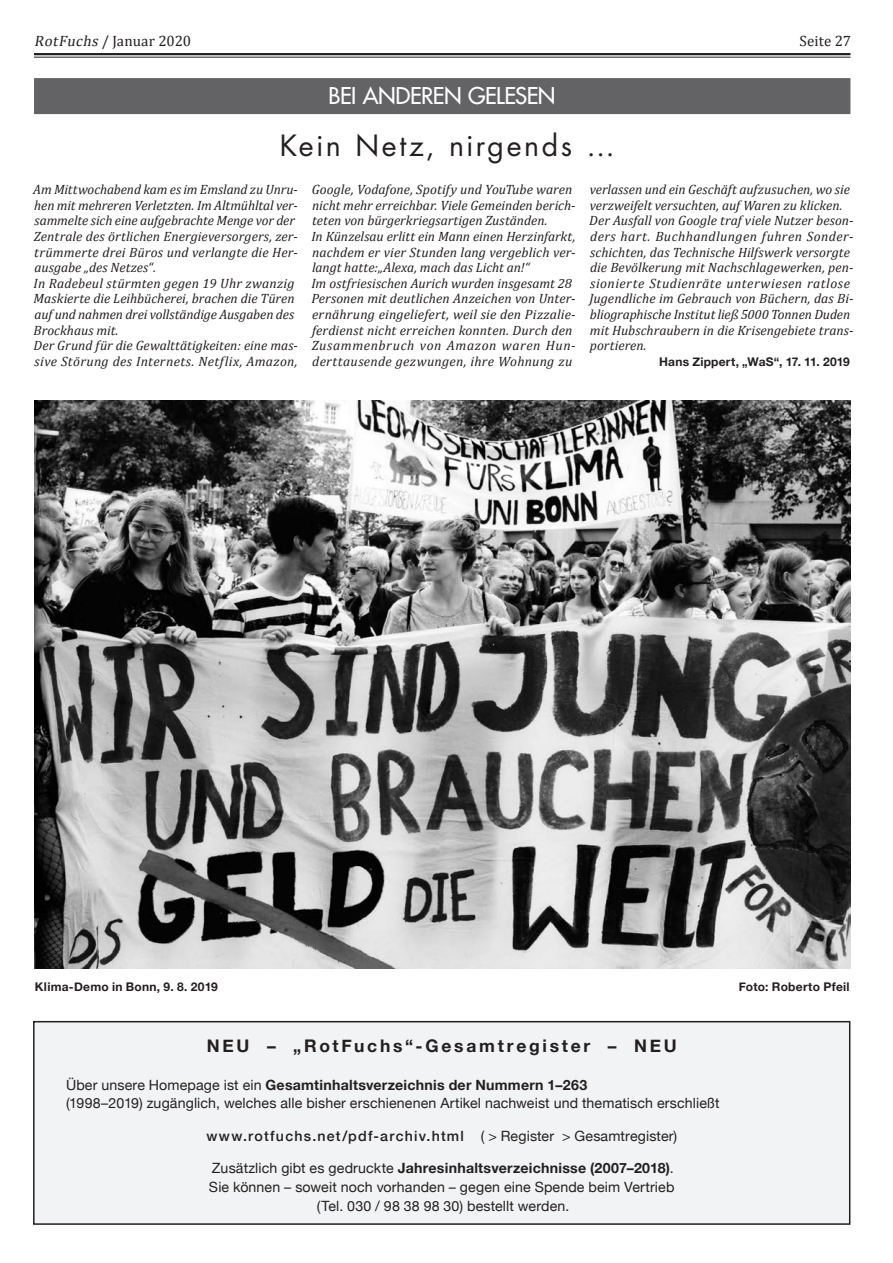
<style>
.page{position:relative;width:893px;height:1263px;background:#fff}
.page>*{position:absolute;margin:0;border:0;box-sizing:border-box;transform-origin:0 0}
.t1{font:28.5px "Futura Std";letter-spacing:.085em;color:#231f20}
.t2{font:500 22.5px "Futura Std";letter-spacing:-.025em;color:#fff}
.t3{font:700 17.4px "Helvetica Neue";letter-spacing:.155em;color:#231f20}
.t4{font:15px "Cambria";color:#231f20}
.t5{font:14.1px/18.9px "Helvetica Neue";letter-spacing:.01em;color:#231f20}
.t6{font:500 14.1px "Helvetica Neue";letter-spacing:.085em;color:#231f20}
.t7{font:italic 13.5px/15.6px "Cambria";letter-spacing:.005em;color:#231f20}
.t8{font:700 12px "Helvetica Neue";letter-spacing:.02em;color:#231f20}
.s1{font-style:italic}
.s2{font-weight:700}
.s3{font-weight:400}
</style>
<div class="page">
<hr style="left:34px;top:53px;width:816px;height:2px;background:#231f20">
<hr style="left:34px;top:57px;width:816px;height:1px;background:#231f20">
<div style="left:34px;top:78px;width:816px;height:36px;background:#636366"></div>
<img style="left:34px;top:400px;width:816px;height:568px">
<div style="left:34px;top:1022px;width:816px;height:202px;background:#f2f3f4"></div>
<div style="left:33px;top:1021px;width:817px;height:204px;border:2px solid #231f20"></div>
<p class="t4" style="left:34px;top:32px;width:158px"><span class="s1">RotFuchs</span>/ Januar 2020</p>
<p class="t4" style="left:800px;top:32px;width:53px">Seite 27</p>
<h2 class="t2" style="left:329px;top:81px;width:228px">BEI ANDEREN GELESEN</h2>
<h1 class="t1" style="left:280px;top:127px;width:337px">Kein Netz, nirgends …</h1>
<p class="t7" style="left:33px;top:182px;width:266px">Am Mittwochabend kam es im Emsland zu Unru&shy;hen mit mehreren Verletzten. Im Altmühltal ver&shy;sammelte sich eine aufgebrachte Menge vor der Zentrale des örtlichen Energieversorgers, zer&shy;trümmerte drei Büros und verlangte die Her&shy;ausgabe „des Netzes“.<br>In Radebeul stürmten gegen 19 Uhr zwanzig Maskierte die Leihbücherei, brachen die Türen auf und nahmen drei vollständige Ausgaben des Brockhaus mit.<br>Der Grund für die Gewalttätigkeiten: eine mas&shy;sive Störung des Internets. Netflix, Amazon,</p>
<p class="t7" style="left:311px;top:182px;width:266px">Google, Vodafone, Spotify und YouTube waren nicht mehr erreichbar. Viele Gemeinden berich&shy;teten von bürgerkriegsartigen Zuständen.<br>In Künzelsau erlitt ein Mann einen Herzinfarkt, nachdem er vier Stunden lang vergeblich ver&shy;langt hatte:„Alexa, mach das Licht an!“<br>Im ostfriesischen Aurich wurden insgesamt 28<br>Personen mit deutlichen Anzeichen von Unter&shy;ernährung eingeliefert, weil sie den Pizzalie&shy;ferdienst nicht erreichen konnten. Durch den Zusammenbruch von Amazon waren Hun&shy;derttausende gezwungen, ihre Wohnung zu</p>
<p class="t7" style="left:589px;top:182px;width:266px">verlassen und ein Geschäft aufzusuchen, wo sie verzweifelt versuchten, auf Waren zu klicken.<br>Der Ausfall von Google traf viele Nutzer beson&shy;ders hart. Buchhandlungen fuhren Sonder&shy;schichten, das Technische Hilfswerk versorgte die Bevölkerung mit Nachschlagewerken, pen&shy;sionierte Studienräte unterwiesen ratlose Jugendliche im Gebrauch von Büchern, das Bi&shy;bliographische Institut ließ 5000 Tonnen Duden mit Hubschraubern in die Krisengebiete trans&shy;portieren.</p>
<p class="t8" style="left:659px;top:352px;width:192px">Hans Zippert, „WaS“, 17. 11. 2019</p>
<p class="t8" style="left:35px;top:978px;width:184px">Klima-Demo in Bonn, 9. 8. 2019</p>
<p class="t8" style="left:739px;top:978px;width:112px">Foto: Roberto Pfeil</p>
<p class="t3" style="left:207px;top:1032px;width:471px">NEU – „RotFuchs“-Gesamtregister – NEU</p>
<p class="t5" style="left:66px;top:1076px;width:655px">Über unsere Homepage ist ein <span class="s2">Gesamtinhaltsverzeichnis der Nummern 1–263<br></span>(1998–2019) zugänglich, welches alle bisher erschienenen Artikel nachweist und thematisch erschließt</p>
<p class="t6" style="left:206px;top:1124px;width:472px">www.rotfuchs.net/pdf-archiv.html <span class="s3">( &gt; Register &gt; Gesamtregister)</span></p>
<p class="t5" style="left:209px;top:1159px;width:467px;text-align:center">Zusätzlich gibt es gedruckte <span class="s2">Jahresinhaltsverzeichnisse (2007–2018)</span>.<br>Sie können – soweit noch vorhanden – gegen eine Spende beim Vertrieb (Tel. 030 / 98 38 98 30) bestellt werden.</p>
</div>
